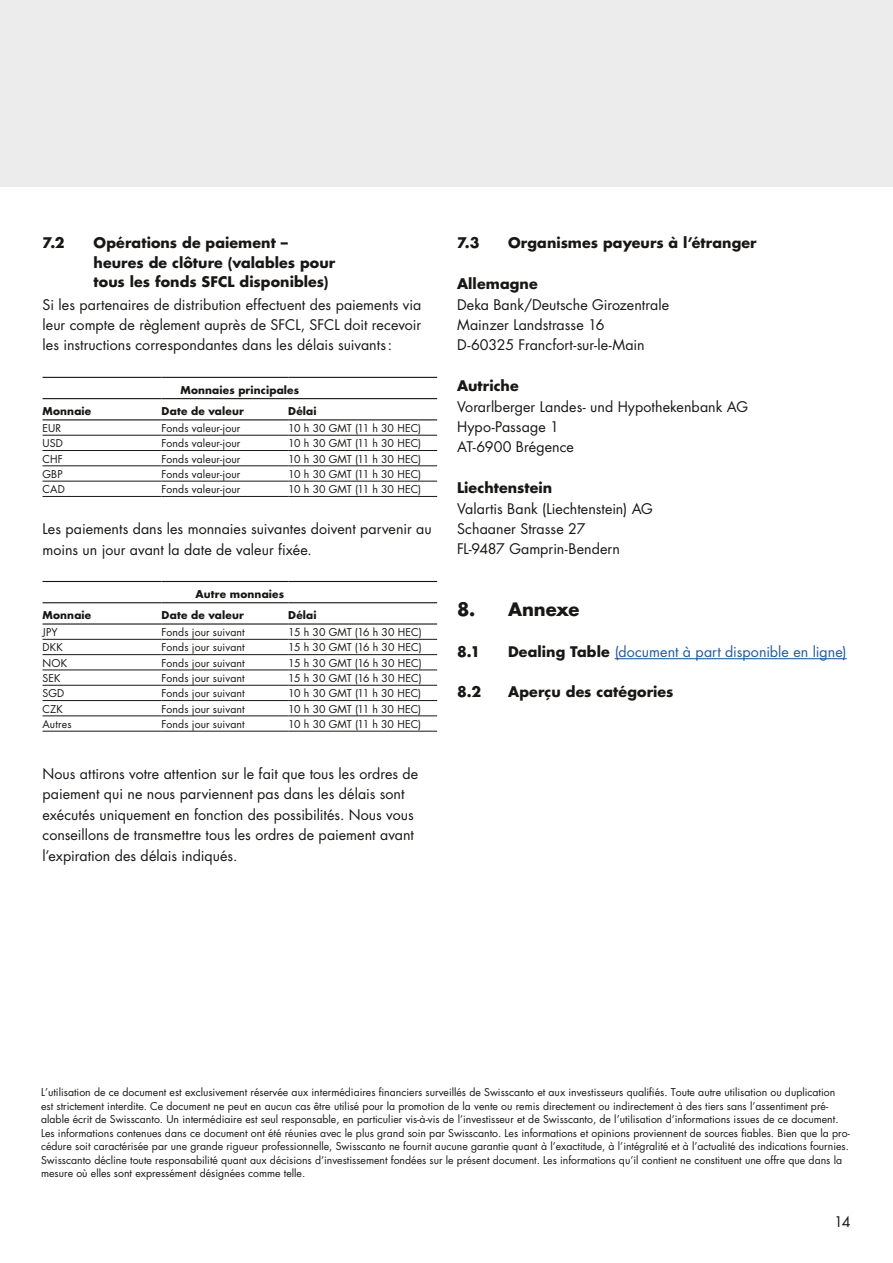
<style>
.page{position:relative;width:893px;height:1263px;background:#fff}
.page>*{position:absolute;margin:0;border:0;box-sizing:border-box;transform-origin:0 0}
.t1{font:700 18px "Futura";letter-spacing:-.005em;color:#181716}
.t2{font:14.25px/20.4px "Futura";letter-spacing:.005em;color:#181716}
.t3{font:700 14.25px/19.5px "Futura";letter-spacing:.005em;color:#181716}
.t4{font:14.25px "Futura";letter-spacing:.005em;color:#22599b}
.t5{font:10.5px/13.5px "Futura";color:#181716}
.t6{font:700 10.5px "Futura";letter-spacing:.015em;color:#181716}
.s1{font-weight:700;color:#181716}
</style>
<div class="page">
<div style="left:0;top:0;width:893px;height:187px;background:#ececec"></div>
<hr style="left:43px;top:377px;width:119px;height:1px;background:#181716">
<hr style="left:162px;top:377px;width:126px;height:1px;background:#181716">
<hr style="left:288px;top:377px;width:149px;height:1px;background:#181716">
<hr style="left:43px;top:398px;width:119px;height:1px;background:#181716">
<hr style="left:162px;top:398px;width:126px;height:1px;background:#181716">
<hr style="left:288px;top:398px;width:149px;height:1px;background:#181716">
<hr style="left:43px;top:419px;width:119px;height:1px;background:#181716">
<hr style="left:162px;top:419px;width:126px;height:1px;background:#181716">
<hr style="left:288px;top:419px;width:149px;height:1px;background:#181716">
<hr style="left:43px;top:435px;width:119px;height:1px;background:#181716">
<hr style="left:162px;top:435px;width:126px;height:1px;background:#181716">
<hr style="left:288px;top:435px;width:149px;height:1px;background:#181716">
<hr style="left:43px;top:450px;width:119px;height:1px;background:#181716">
<hr style="left:162px;top:450px;width:126px;height:1px;background:#181716">
<hr style="left:288px;top:450px;width:149px;height:1px;background:#181716">
<hr style="left:43px;top:465px;width:119px;height:1px;background:#181716">
<hr style="left:162px;top:465px;width:126px;height:1px;background:#181716">
<hr style="left:288px;top:465px;width:149px;height:1px;background:#181716">
<hr style="left:43px;top:481px;width:119px;height:1px;background:#181716">
<hr style="left:162px;top:481px;width:126px;height:1px;background:#181716">
<hr style="left:288px;top:481px;width:149px;height:1px;background:#181716">
<hr style="left:43px;top:496px;width:119px;height:1px;background:#181716">
<hr style="left:162px;top:496px;width:126px;height:1px;background:#181716">
<hr style="left:288px;top:496px;width:149px;height:1px;background:#181716">
<hr style="left:43px;top:581px;width:119px;height:1px;background:#181716">
<hr style="left:162px;top:581px;width:126px;height:1px;background:#181716">
<hr style="left:288px;top:581px;width:149px;height:1px;background:#181716">
<hr style="left:43px;top:602px;width:119px;height:1px;background:#181716">
<hr style="left:162px;top:602px;width:126px;height:1px;background:#181716">
<hr style="left:288px;top:602px;width:149px;height:1px;background:#181716">
<hr style="left:43px;top:623px;width:119px;height:1px;background:#181716">
<hr style="left:162px;top:623px;width:126px;height:1px;background:#181716">
<hr style="left:288px;top:623px;width:149px;height:1px;background:#181716">
<hr style="left:43px;top:639px;width:119px;height:1px;background:#181716">
<hr style="left:162px;top:639px;width:126px;height:1px;background:#181716">
<hr style="left:288px;top:639px;width:149px;height:1px;background:#181716">
<hr style="left:43px;top:654px;width:119px;height:1px;background:#181716">
<hr style="left:162px;top:654px;width:126px;height:1px;background:#181716">
<hr style="left:288px;top:654px;width:149px;height:1px;background:#181716">
<hr style="left:43px;top:670px;width:119px;height:1px;background:#181716">
<hr style="left:162px;top:670px;width:126px;height:1px;background:#181716">
<hr style="left:288px;top:670px;width:149px;height:1px;background:#181716">
<hr style="left:43px;top:685px;width:119px;height:1px;background:#181716">
<hr style="left:162px;top:685px;width:126px;height:1px;background:#181716">
<hr style="left:288px;top:685px;width:149px;height:1px;background:#181716">
<hr style="left:43px;top:700px;width:119px;height:1px;background:#181716">
<hr style="left:162px;top:700px;width:126px;height:1px;background:#181716">
<hr style="left:288px;top:700px;width:149px;height:1px;background:#181716">
<hr style="left:43px;top:715px;width:119px;height:1px;background:#181716">
<hr style="left:162px;top:715px;width:126px;height:1px;background:#181716">
<hr style="left:288px;top:715px;width:149px;height:1px;background:#181716">
<hr style="left:43px;top:731px;width:119px;height:1px;background:#181716">
<hr style="left:162px;top:731px;width:126px;height:1px;background:#181716">
<hr style="left:288px;top:731px;width:149px;height:1px;background:#181716">
<hr style="left:615px;top:658px;width:232px;height:1px;background:#22599b">
<h2 class="t3" style="left:43px;top:233px;width:24px">7.2</h2>
<h2 class="t3" style="left:94px;top:233px;width:243px">Opérations de paiement – heures de clôture (valables pour tous les fonds SFCL disponibles)</h2>
<h2 class="t2" style="left:43px;top:294px;width:380px;text-align:justify">Si les partenaires de distribution effectuent des paiements via leur compte de règlement auprès de SFCL, SFCL doit recevoir les instructions correspondantes dans les délais suivants:</h2>
<p class="t6" style="left:180px;top:382px;width:120px">Monnaies principales</p>
<p class="t6" style="left:43px;top:404px;width:50px">Monnaie</p>
<p class="t6" style="left:162px;top:404px;width:84px">Date de valeur</p>
<p class="t6" style="left:288px;top:404px;width:30px">Délai</p>
<p class="t5" style="left:43px;top:421px;width:20px">EUR</p>
<p class="t5" style="left:162px;top:421px;width:80px">Fonds valeur-jour</p>
<p class="t5" style="left:288px;top:421px;width:134px">10 h 30 GMT (11 h 30 HEC)</p>
<p class="t5" style="left:43px;top:437px;width:22px">USD</p>
<p class="t5" style="left:162px;top:437px;width:80px">Fonds valeur-jour</p>
<p class="t5" style="left:288px;top:437px;width:134px">10 h 30 GMT (11 h 30 HEC)</p>
<p class="t5" style="left:43px;top:452px;width:22px">CHF</p>
<p class="t5" style="left:162px;top:452px;width:80px">Fonds valeur-jour</p>
<p class="t5" style="left:288px;top:452px;width:134px">10 h 30 GMT (11 h 30 HEC)</p>
<p class="t5" style="left:43px;top:467px;width:22px">GBP</p>
<p class="t5" style="left:162px;top:467px;width:80px">Fonds valeur-jour</p>
<p class="t5" style="left:288px;top:467px;width:134px">10 h 30 GMT (11 h 30 HEC)</p>
<p class="t5" style="left:43px;top:482px;width:24px">CAD</p>
<p class="t5" style="left:162px;top:482px;width:80px">Fonds valeur-jour</p>
<p class="t5" style="left:288px;top:482px;width:134px">10 h 30 GMT (11 h 30 HEC)</p>
<h2 class="t2" style="left:43px;top:518px;width:391px">Les paiements dans les monnaies suivantes doivent parvenir au moins un jour avant la date de valeur fixée.</h2>
<p class="t6" style="left:196px;top:586px;width:90px">Autre monnaies</p>
<p class="t6" style="left:43px;top:608px;width:50px">Monnaie</p>
<p class="t6" style="left:162px;top:608px;width:84px">Date de valeur</p>
<p class="t6" style="left:288px;top:608px;width:30px">Délai</p>
<p class="t5" style="left:43px;top:625px;width:17px">JPY</p>
<p class="t5" style="left:162px;top:625px;width:85px">Fonds jour suivant</p>
<p class="t5" style="left:288px;top:625px;width:135px">15 h 30 GMT (16 h 30 HEC)</p>
<p class="t5" style="left:43px;top:641px;width:22px">DKK</p>
<p class="t5" style="left:162px;top:641px;width:85px">Fonds jour suivant</p>
<p class="t5" style="left:288px;top:641px;width:135px">15 h 30 GMT (16 h 30 HEC)</p>
<p class="t5" style="left:43px;top:656px;width:26px">NOK</p>
<p class="t5" style="left:162px;top:656px;width:85px">Fonds jour suivant</p>
<p class="t5" style="left:288px;top:656px;width:135px">15 h 30 GMT (16 h 30 HEC)</p>
<p class="t5" style="left:43px;top:671px;width:20px">SEK</p>
<p class="t5" style="left:162px;top:671px;width:85px">Fonds jour suivant</p>
<p class="t5" style="left:288px;top:671px;width:135px">15 h 30 GMT (16 h 30 HEC)</p>
<p class="t5" style="left:43px;top:687px;width:23px">SGD</p>
<p class="t5" style="left:162px;top:687px;width:85px">Fonds jour suivant</p>
<p class="t5" style="left:288px;top:687px;width:134px">10 h 30 GMT (11 h 30 HEC)</p>
<p class="t5" style="left:43px;top:702px;width:22px">CZK</p>
<p class="t5" style="left:162px;top:702px;width:85px">Fonds jour suivant</p>
<p class="t5" style="left:288px;top:702px;width:134px">10 h 30 GMT (11 h 30 HEC)</p>
<p class="t5" style="left:43px;top:717px;width:31px">Autres</p>
<p class="t5" style="left:162px;top:717px;width:85px">Fonds jour suivant</p>
<p class="t5" style="left:288px;top:717px;width:134px">10 h 30 GMT (11 h 30 HEC)</p>
<p class="t2" style="left:43px;top:763px;width:377px">Nous attirons votre attention sur le fait que tous les ordres de paiement qui ne nous parviennent pas dans les délais sont exécutés uniquement en fonction des possibilités. Nous vous conseillons de transmettre tous les ordres de paiement avant l’expiration des délais indiqués.</p>
<h2 class="t3" style="left:457px;top:233px;width:24px">7.3</h2>
<h2 class="t3" style="left:508px;top:233px;width:250px">Organismes payeurs à l’étranger</h2>
<h2 class="t3" style="left:457px;top:274px;width:82px">Allemagne</h2>
<h2 class="t2" style="left:457px;top:294px;width:213px">Deka Bank/Deutsche Girozentrale<br>Mainzer Landstrasse 16<br>D-60325 Francfort-sur-le-Main</h2>
<h2 class="t3" style="left:457px;top:376px;width:63px">Autriche</h2>
<h2 class="t2" style="left:457px;top:396px;width:292px">Vorarlberger Landes- und Hypothekenbank AG<br>Hypo-Passage 1<br>AT-6900 Brégence</h2>
<h2 class="t3" style="left:457px;top:478px;width:97px">Liechtenstein</h2>
<h2 class="t2" style="left:457px;top:498px;width:197px">Valartis Bank (Liechtenstein) AG<br>Schaaner Strasse 27<br>FL-9487 Gamprin-Bendern</h2>
<h1 class="t1" style="left:457px;top:596px;width:124px">8. Annexe</h1>
<h2 class="t3" style="left:457px;top:641px;width:25px">8.1</h2>
<h2 class="t4" style="left:508px;top:641px;width:340px"><span class="s1">Dealing Table</span> (document à part disponible en ligne)</h2>
<h2 class="t3" style="left:457px;top:682px;width:26px">8.2</h2>
<h2 class="t3" style="left:508px;top:682px;width:167px">Aperçu des catégories</h2>
<p class="t5" style="left:41px;top:1085px;width:810px">L’utilisation de ce document est exclusivement réservée aux intermédiaires financiers surveillés de Swisscanto et aux investisseurs qualifiés. Toute autre utilisation ou duplication est strictement interdite. Ce document ne peut en aucun cas être utilisé pour la promotion de la vente ou remis directement ou indirectement à des tiers sans l’assentiment pré&shy;alable écrit de Swisscanto. Un intermédiaire est seul responsable, en particulier vis-à-vis de l’investisseur et de Swisscanto, de l’utilisation d’informations issues de ce document.<br>Les informations contenues dans ce document ont été réunies avec le plus grand soin par Swisscanto. Les informations et opinions proviennent de sources fiables. Bien que la pro&shy;cédure soit caractérisée par une grande rigueur professionnelle, Swisscanto ne fournit aucune garantie quant à l’exactitude, à l’intégralité et à l’actualité des indications fournies.<br>Swisscanto décline toute responsabilité quant aux décisions d’investissement fondées sur le présent document. Les informations qu’il contient ne constituent une offre que dans la mesure où elles sont expressément désignées comme telle.</p>
<h2 class="t2" style="left:834px;top:1211px;width:18px">14</h2>
</div>
